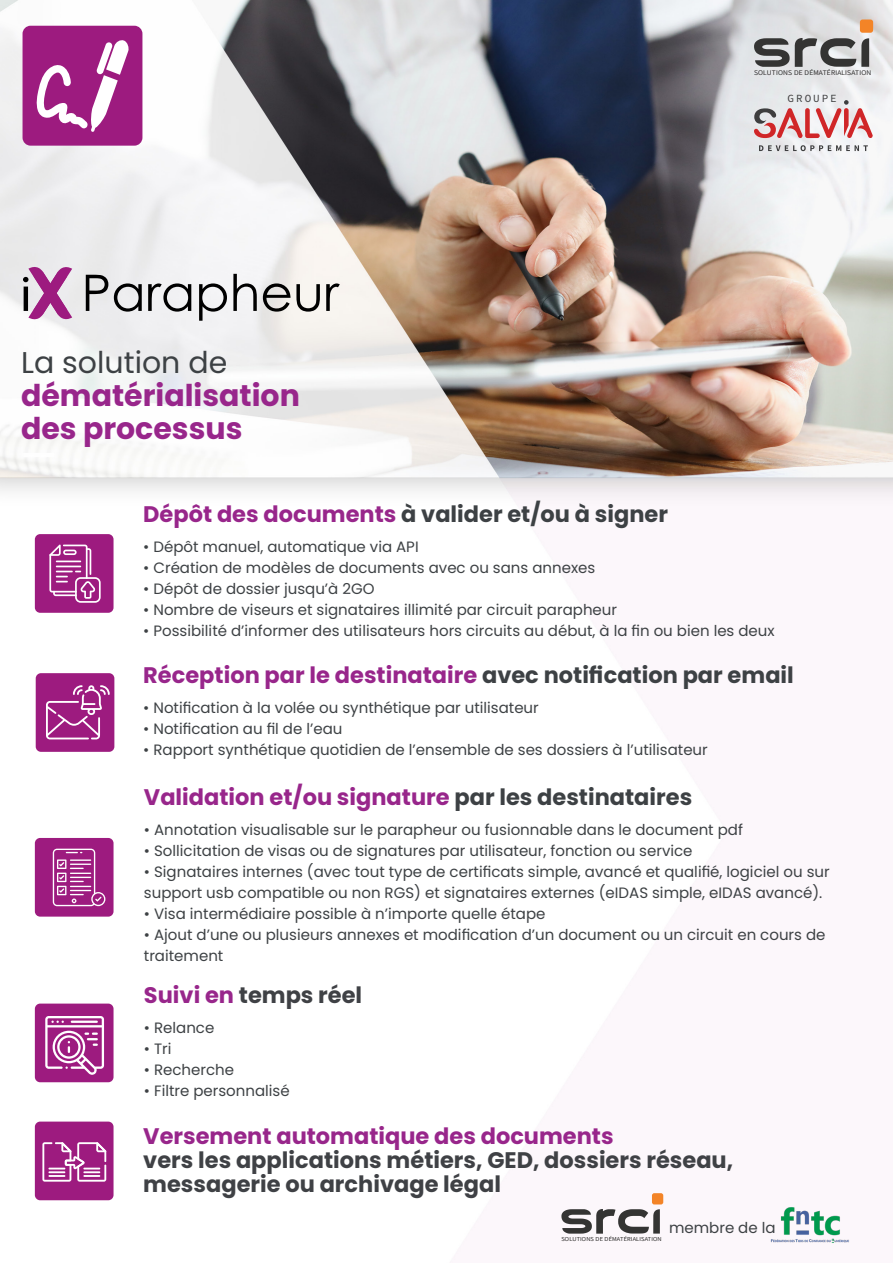
<style>
.page{position:relative;width:893px;height:1263px;background:#fff}
.page>*{position:absolute;margin:0;border:0;box-sizing:border-box;transform-origin:0 0}
.t1{font:50.4px "Century Gothic";color:#000}
.t2{font:700 30px "Poppins";color:#98268b}
.t3{font:30px "Poppins";color:#3d4144}
.t4{font:700 22.5px/24px "Poppins";color:#3f4145}
.t5{font:700 22.5px "Poppins";color:#98268b}
.t6{font:700 22.5px "Poppins";color:#3d4144}
.t7{font:15px/21px "Poppins";color:#3d4144}
.t8{font:10.95px "Source Code Variable";letter-spacing:.18em;color:#3e3e3f}
.t9{font:300 7.05px "Source Sans Pro";letter-spacing:.025em;color:#343433;scale:1.07 1}
.t10{font:300 6px "Source Sans Pro";letter-spacing:.025em;color:#343433;scale:1.07 1}
.s1{color:#98268b}
.s2{color:#3d4144}
</style>
<div class="page">
<img style="left:0;top:0;width:893px;height:1234px">
<div style="left:23px;top:26px;width:119px;height:120px;background:#9d1b7f;border-radius:8px"></div>
<svg style="left:36px;top:40px;width:93px;height:92px"></svg>
<svg style="left:23px;top:266px;width:49px;height:54px"></svg>
<div style="left:860px;top:20px;width:13px;height:13px;background:#f38427;border-radius:3px"></div>
<svg style="left:754px;top:38px;width:115px;height:29px"></svg>
<svg style="left:759px;top:145px;width:109px;height:6px"></svg>
<svg style="left:754px;top:100px;width:119px;height:38px"></svg>
<div style="left:35px;top:534px;width:79px;height:79px;background:#9d1b7f;border-radius:5px"></div>
<svg style="left:49px;top:544px;width:52px;height:59px"></svg>
<div style="left:36px;top:673px;width:78px;height:79px;background:#9d1b7f;border-radius:5px"></div>
<svg style="left:46px;top:685px;width:64px;height:54px"></svg>
<div style="left:35px;top:838px;width:79px;height:79px;background:#9d1b7f;border-radius:5px"></div>
<svg style="left:53px;top:849px;width:52px;height:57px"></svg>
<div style="left:35px;top:1003px;width:79px;height:79px;background:#9d1b7f;border-radius:5px"></div>
<svg style="left:45px;top:1016px;width:59px;height:59px"></svg>
<div style="left:35px;top:1121px;width:79px;height:79px;background:#9d1b7f;border-radius:5px"></div>
<svg style="left:42px;top:1142px;width:64px;height:39px"></svg>
<div style="left:652px;top:1193px;width:11px;height:11px;background:#f38427;border-radius:2px"></div>
<svg style="left:561px;top:1209px;width:99px;height:24px"></svg>
<img style="left:765px;top:1198px;width:89px;height:46px">
<h1 class="t1" style="left:81px;top:257px;width:259px">Parapheur</h1>
<p class="t3" style="left:21px;top:345px;width:208px">La solution de</p>
<p class="t2" style="left:21px;top:378px;width:280px">dématérialisation</p>
<p class="t2" style="left:21px;top:411px;width:223px">des processus</p>
<p class="t9" style="left:754px;top:68px;width:111px">SOLUTIONS DE DÉMATÉRIALISATION</p>
<p class="t8" style="left:788px;top:91px;width:51px">GROUPE</p>
<p class="t6" style="left:143px;top:501px;width:526px"><span class="s1">Dépôt des documents</span> à valider et/ou à signer</p>
<p class="t7" style="left:143px;top:536px;width:277px">• Dépôt manuel, automatique via API</p>
<p class="t7" style="left:143px;top:557px;width:453px">• Création de modèles de documents avec ou sans annexes</p>
<p class="t7" style="left:143px;top:578px;width:233px">• Dépôt de dossier jusqu’à 2GO</p>
<p class="t7" style="left:143px;top:599px;width:475px">• Nombre de viseurs et signataires illimité par circuit parapheur</p>
<p class="t7" style="left:143px;top:620px;width:633px">• Possibilité d’informer des utilisateurs hors circuits au début, à la fin ou bien les deux</p>
<p class="t5" style="left:143px;top:662px;width:652px">Réception par le destinataire <span class="s2">avec notification par email</span></p>
<p class="t7" style="left:143px;top:697px;width:397px">• Notification à la volée ou synthétique par utilisateur</p>
<p class="t7" style="left:143px;top:718px;width:201px">• Notification au fil de l’eau</p>
<p class="t7" style="left:143px;top:739px;width:566px">• Rapport synthétique quotidien de l’ensemble de ses dossiers à l’utilisateur</p>
<p class="t5" style="left:144px;top:784px;width:550px">Validation et/ou signature <span class="s2">par les destinataires</span></p>
<p class="t7" style="left:144px;top:819px;width:601px">• Annotation visualisable sur le parapheur ou fusionnable dans le document pdf</p>
<p class="t7" style="left:144px;top:840px;width:550px">• Sollicitation de visas ou de signatures par utilisateur, fonction ou service</p>
<p class="t7" style="left:144px;top:861px;width:687px">• Signataires internes (avec tout type de certificats simple, avancé et qualifié, logiciel ou sur support usb compatible ou non RGS) et signataires externes (eIDAS simple, eIDAS avancé).</p>
<p class="t7" style="left:144px;top:903px;width:403px">• Visa intermédiaire possible à n’importe quelle étape</p>
<p class="t7" style="left:144px;top:924px;width:683px">• Ajout d’une ou plusieurs annexes et modification d’un document ou un circuit en cours de traitement</p>
<p class="t4" style="left:144px;top:983px;width:220px"><span class="s1">Suivi en</span> temps réel</p>
<p class="t7" style="left:144px;top:1017px;width:72px">• Relance</p>
<p class="t7" style="left:144px;top:1038px;width:29px">• Tri</p>
<p class="t7" style="left:144px;top:1059px;width:92px">• Recherche</p>
<p class="t7" style="left:144px;top:1080px;width:147px">• Filtre personnalisé</p>
<p class="t4" style="left:143px;top:1124px;width:591px"><span class="s1">Versement automatique des documents<br></span>vers les applications métiers, GED, dossiers réseau, messagerie ou archivage légal</p>
<p class="t10" style="left:561px;top:1235px;width:95px">SOLUTIONS DE DÉMATÉRIALISATION</p>
<p class="t7" style="left:669px;top:1217px;width:108px">membre de la</p>
</div>
